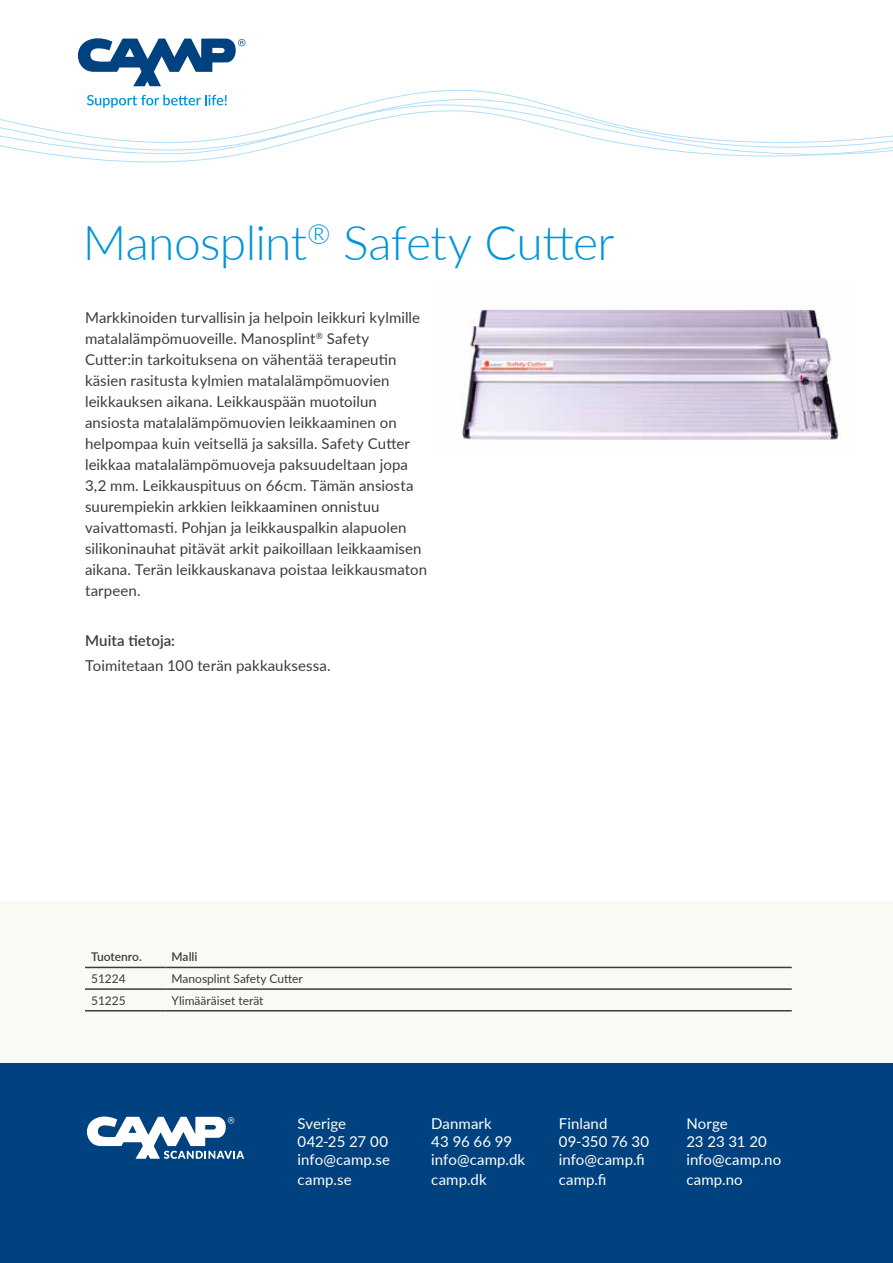
<style>
.page{position:relative;width:893px;height:1263px;background:#fff}
.page>*{position:absolute;margin:0;border:0;box-sizing:border-box;transform-origin:0 0}
.t1{font:300 48px "Lato";letter-spacing:-.015em;color:#0095db}
.t2{font:15px/21px "Lato";letter-spacing:.005em;color:#3c3c3b}
.t3{font:15px/18px "Lato";letter-spacing:.005em;color:#fff}
.t4{font:600 15px "Lato";letter-spacing:.005em;color:#3c3c3b}
.t5{font:12px "Lato";color:#3c3c3b}
.t6{font:600 12px "Lato";color:#3c3c3b}
</style>
<div class="page">
<img style="left:462px;top:309px;width:377px;height:131px">
<svg style="left:0;top:86px;width:893px;height:77px"></svg>
<div style="left:0;top:901px;width:893px;height:165px;background:#fbf9f3"></div>
<div style="left:0;top:1063px;width:893px;height:200px;background:#00417f"></div>
<svg style="left:87px;top:1116px;width:157px;height:43px"></svg>
<hr style="left:85px;top:1010px;width:81px;height:1px;background:#3c3c3b">
<hr style="left:166px;top:1010px;width:626px;height:1px;background:#3c3c3b">
<hr style="left:85px;top:967px;width:81px;height:1px;background:#3c3c3b">
<hr style="left:166px;top:967px;width:626px;height:1px;background:#3c3c3b">
<hr style="left:85px;top:988px;width:81px;height:2px;background:#3c3c3b">
<hr style="left:166px;top:988px;width:626px;height:2px;background:#3c3c3b">
<svg style="left:78px;top:38px;width:167px;height:48px"></svg>
<svg style="left:87px;top:95px;width:140px;height:13px"></svg>
<h1 class="t1" style="left:83px;top:209px;width:533px">Manosplint<sup>®</sup> Safety Cutter</h1>
<p class="t2" style="left:85px;top:306px;width:343px">Markkinoiden turvallisin ja helpoin leikkuri kylmille matalalämpömuoveille. Manosplint<sup>®</sup> Safety Cutter:in tarkoituksena on vähentää terapeutin käsien rasitusta kylmien matalalämpömuovien leikkauksen aikana. Leikkauspään muotoilun ansiosta matalalämpömuovien leikkaaminen on helpompaa kuin veitsellä ja saksilla. Safety Cutter leikkaa matalalämpömuoveja paksuudeltaan jopa 3,2 mm. Leikkauspituus on 66cm. Tämän ansiosta suurempiekin arkkien leikkaaminen onnistuu vaivattomasti. Pohjan ja leikkauspalkin alapuolen silikoninauhat pitävät arkit paikoillaan leikkaamisen aikana. Terän leikkauskanava poistaa leikkausmaton tarpeen.</p>
<p class="t4" style="left:85px;top:630px;width:92px">Muita tietoja:</p>
<p class="t2" style="left:85px;top:655px;width:247px">Toimitetaan 100 terän pakkauksessa.</p>
<p class="t6" style="left:91px;top:948px;width:52px">Tuotenro.</p>
<p class="t6" style="left:172px;top:948px;width:27px">Malli</p>
<p class="t5" style="left:91px;top:970px;width:36px">51224</p>
<p class="t5" style="left:172px;top:970px;width:133px">Manosplint Safety Cutter</p>
<p class="t5" style="left:91px;top:992px;width:36px">51225</p>
<p class="t5" style="left:172px;top:992px;width:94px">Ylimääräiset terät</p>
<p class="t3" style="left:298px;top:1114px;width:94px">Sverige<br>042-25 27 00 info@camp.se</p>
<p class="t3" style="left:298px;top:1170px;width:55px">camp.se</p>
<p class="t3" style="left:431px;top:1114px;width:95px">Danmark<br>43 96 66 99 info@camp.dk</p>
<p class="t3" style="left:431px;top:1170px;width:57px">camp.dk</p>
<p class="t3" style="left:559px;top:1114px;width:92px">Finland<br>09-350 76 30 info@camp.fi</p>
<p class="t3" style="left:559px;top:1170px;width:49px">camp.fi</p>
<p class="t3" style="left:686px;top:1114px;width:96px">Norge<br>23 23 31 20 info@camp.no</p>
<p class="t3" style="left:686px;top:1170px;width:58px">camp.no</p>
</div>
